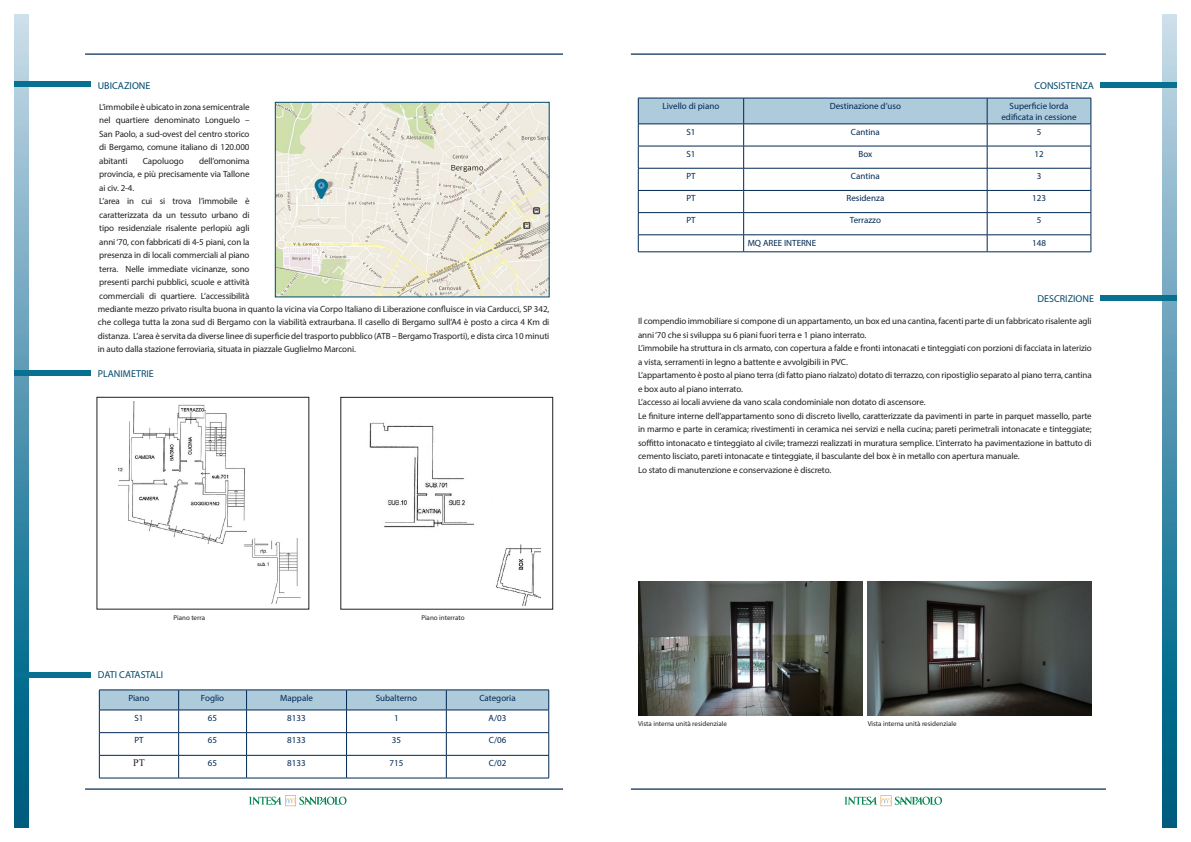
<style>
.page{position:relative;width:1191px;height:842px;background:#fff}
.page>*{position:absolute;margin:0;border:0;box-sizing:border-box;transform-origin:0 0}
.t1{font:10px "Myriad Pro";color:#004869}
.t2{font:10px "Times New Roman";color:#231f20}
.t3{font:9px/13.5px "Myriad Pro";letter-spacing:-.01em;color:#231f20;text-align:justify}
.t4{font:9px/10.8px "Myriad Pro";color:#002853;text-align:center}
.t5{font:7px "Myriad Pro";color:#231f20}
</style>
<div class="page">
<svg style="left:1162px;top:14px;width:14px;height:814px;background:#5396b0"></svg>
<svg style="left:14px;top:14px;width:14px;height:814px;background:#5396b1"></svg>
<hr style="left:85px;top:54px;width:478px;height:1px;background:#002853">
<hr style="left:631px;top:54px;width:475px;height:1px;background:#002853">
<hr style="left:85px;top:789px;width:478px;height:1px;background:#002853">
<hr style="left:631px;top:789px;width:475px;height:1px;background:#002853">
<svg style="left:249px;top:795px;width:97px;height:11px"></svg>
<svg style="left:844px;top:795px;width:98px;height:11px"></svg>
<div style="left:14px;top:81px;width:77px;height:6px;background:#087192"></div>
<div style="left:14px;top:370px;width:77px;height:6px;background:#087192"></div>
<div style="left:1100px;top:295px;width:76px;height:6px;background:#087192"></div>
<div style="left:1100px;top:82px;width:76px;height:5px;background:#087192"></div>
<div style="left:14px;top:672px;width:77px;height:5px;background:#087192"></div>
<img style="left:867px;top:581px;width:224px;height:135px">
<img style="left:638px;top:581px;width:224px;height:135px">
<hr style="left:638px;top:252px;width:105px;height:1px;background:#002853">
<hr style="left:743px;top:252px;width:244px;height:1px;background:#002853">
<hr style="left:987px;top:252px;width:104px;height:1px;background:#002853">
<svg style="left:638px;top:98px;width:453px;height:154px"></svg>
<hr style="left:743px;top:235px;width:244px;height:1px;background:#002853">
<svg style="left:99px;top:690px;width:450px;height:88px"></svg>
<hr style="left:99px;top:778px;width:80px;height:1px;background:#002853">
<hr style="left:179px;top:778px;width:67px;height:1px;background:#002853">
<hr style="left:246px;top:778px;width:100px;height:1px;background:#002853">
<hr style="left:346px;top:778px;width:100px;height:1px;background:#002853">
<hr style="left:446px;top:778px;width:103px;height:1px;background:#002853">
<img style="left:277px;top:104px;width:270px;height:191px">
<div style="left:275px;top:102px;width:274px;height:195px;border:1px solid #004869"></div>
<svg style="left:314px;top:179px;width:14px;height:20px"></svg>
<img style="left:244px;top:538px;width:57px;height:65px">
<div style="left:340px;top:397px;width:213px;height:213px;border:1px solid #231f20"></div>
<img style="left:119px;top:402px;width:128px;height:142px">
<img style="left:369px;top:422px;width:105px;height:106px">
<img style="left:496px;top:544px;width:44px;height:61px">
<p class="t1" style="left:98px;top:79px;width:54px">UBICAZIONE</p>
<p class="t3" style="left:99px;top:100px;width:152px">L’immobile è ubicato in zona semicentrale nel quartiere denominato Longuelo – San Paolo, a sud-ovest del centro storico di Bergamo, comune italiano di 120.000 abitanti</p>
<p class="t3" style="left:99px;top:154px;width:152px;text-indent:100px">dell’omonima provincia, e più precisamente via Tallone ai civ. 2-4.</p>
<p class="t3" style="left:99px;top:194px;width:152px">L’area in cui si trova l’immobile è caratterizzata da un tessuto urbano di tipo residenziale risalente perlopiù agli anni ‘70, con fabbricati di 4-5 piani, con la presenza in di locali commerciali al piano terra. Nelle immediate vicinanze, sono presenti parchi pubblici, scuole e attività commerciali di quartiere. L’accessibilità</p>
<p class="t3" style="left:143px;top:154px;width:42px">Capoluogo</p>
<p class="t3" style="left:98px;top:302px;width:453px">mediante mezzo privato risulta buona in quanto la vicina via Corpo Italiano di Liberazione confluisce in via Carducci, SP 342, che collega tutta la zona sud di Bergamo con la viabilità extraurbana. Il casello di Bergamo sull’A4 è posto a circa 4 Km di distanza. L’area è servita da diverse linee di superficie del trasporto pubblico (ATB – Bergamo Trasporti), e dista circa 10 minuti in auto dalla stazione ferroviaria, situata in piazzale Guglielmo Marconi.</p>
<p class="t1" style="left:98px;top:367px;width:57px">PLANIMETRIE</p>
<p class="t5" style="left:173px;top:613px;width:33px">Piano terra</p>
<p class="t5" style="left:421px;top:613px;width:45px">Piano interrato</p>
<p class="t1" style="left:98px;top:668px;width:67px">DATI CATASTALI</p>
<p class="t4" style="left:128px;top:692px;width:23px">Piano</p>
<p class="t4" style="left:201px;top:692px;width:25px">Foglio</p>
<p class="t4" style="left:280px;top:692px;width:34px">Mappale</p>
<p class="t4" style="left:376px;top:692px;width:43px">Subalterno</p>
<p class="t4" style="left:479px;top:692px;width:38px">Categoria</p>
<p class="t4" style="left:134px;top:712px;width:11px">S1</p>
<p class="t4" style="left:208px;top:712px;width:11px">65</p>
<p class="t4" style="left:287px;top:712px;width:20px">8133</p>
<p class="t4" style="left:394px;top:712px;width:6px">1</p>
<p class="t4" style="left:488px;top:712px;width:19px">A/03</p>
<p class="t4" style="left:134px;top:735px;width:11px">PT</p>
<p class="t4" style="left:208px;top:735px;width:11px">65</p>
<p class="t4" style="left:287px;top:735px;width:20px">8133</p>
<p class="t4" style="left:392px;top:735px;width:11px">35</p>
<p class="t4" style="left:489px;top:735px;width:19px">C/06</p>
<p class="t2" style="left:133px;top:756px;width:13px">PT</p>
<p class="t4" style="left:208px;top:757px;width:11px">65</p>
<p class="t4" style="left:287px;top:757px;width:20px">8133</p>
<p class="t4" style="left:389px;top:757px;width:15px">715</p>
<p class="t4" style="left:489px;top:757px;width:19px">C/02</p>
<p class="t1" style="left:1034px;top:79px;width:61px">CONSISTENZA</p>
<p class="t4" style="left:662px;top:100px;width:58px">Livello di piano</p>
<p class="t4" style="left:829px;top:100px;width:73px">Destinazione d’uso</p>
<p class="t4" style="left:1001px;top:100px;width:77px">Superficie lorda edificata in cessione</p>
<p class="t4" style="left:686px;top:126px;width:11px">S1</p>
<p class="t4" style="left:851px;top:126px;width:30px">Cantina</p>
<p class="t4" style="left:1036px;top:126px;width:6px">5</p>
<p class="t4" style="left:686px;top:148px;width:11px">S1</p>
<p class="t4" style="left:858px;top:148px;width:15px">Box</p>
<p class="t4" style="left:1034px;top:148px;width:11px">12</p>
<p class="t4" style="left:686px;top:170px;width:11px">PT</p>
<p class="t4" style="left:851px;top:170px;width:30px">Cantina</p>
<p class="t4" style="left:1036px;top:170px;width:6px">3</p>
<p class="t4" style="left:686px;top:193px;width:11px">PT</p>
<p class="t4" style="left:846px;top:193px;width:39px">Residenza</p>
<p class="t4" style="left:1032px;top:193px;width:15px">123</p>
<p class="t4" style="left:686px;top:215px;width:11px">PT</p>
<p class="t4" style="left:850px;top:215px;width:33px">Terrazzo</p>
<p class="t4" style="left:1036px;top:215px;width:6px">5</p>
<p class="t4" style="left:747px;top:237px;width:70px">MQ AREE INTERNE</p>
<p class="t4" style="left:1032px;top:237px;width:15px">148</p>
<p class="t1" style="left:1037px;top:292px;width:58px">DESCRIZIONE</p>
<p class="t3" style="left:638px;top:314px;width:455px">Il compendio immobiliare si compone di un appartamento, un box ed una cantina, facenti parte di un fabbricato risalente agli anni ‘70 che si sviluppa su 6 piani fuori terra e 1 piano interrato.</p>
<p class="t3" style="left:638px;top:341px;width:455px">L’immobile ha struttura in cls armato, con copertura a falde e fronti intonacati e tinteggiati con porzioni di facciata in laterizio a vista, serramenti in legno a battente e avvolgibili in PVC.</p>
<p class="t3" style="left:638px;top:368px;width:455px">L’appartamento è posto al piano terra (di fatto piano rialzato) dotato di terrazzo, con ripostiglio separato al piano terra, cantina e box auto al piano interrato.</p>
<p class="t3" style="left:638px;top:395px;width:289px">L’accesso ai locali avviene da vano scala condominiale non dotato di ascensore.</p>
<p class="t3" style="left:638px;top:409px;width:455px">Le finiture interne dell’appartamento sono di discreto livello, caratterizzate da pavimenti in parte in parquet massello, parte in marmo e parte in ceramica; rivestimenti in ceramica nei servizi e nella cucina; pareti perimetrali intonacate e tinteggiate; soffitto intonacato e tinteggiato al civile; tramezzi realizzati in muratura semplice. L’interrato ha pavimentazione in battuto di cemento lisciato, pareti intonacate e tinteggiate, il basculante del box è in metallo con apertura manuale.</p>
<p class="t3" style="left:638px;top:463px;width:195px">Lo stato di manutenzione e conservazione è discreto.</p>
<p class="t5" style="left:638px;top:719px;width:90px">Vista interna unità residenziale</p>
<p class="t5" style="left:867px;top:719px;width:90px">Vista interna unità residenziale</p>
</div>
